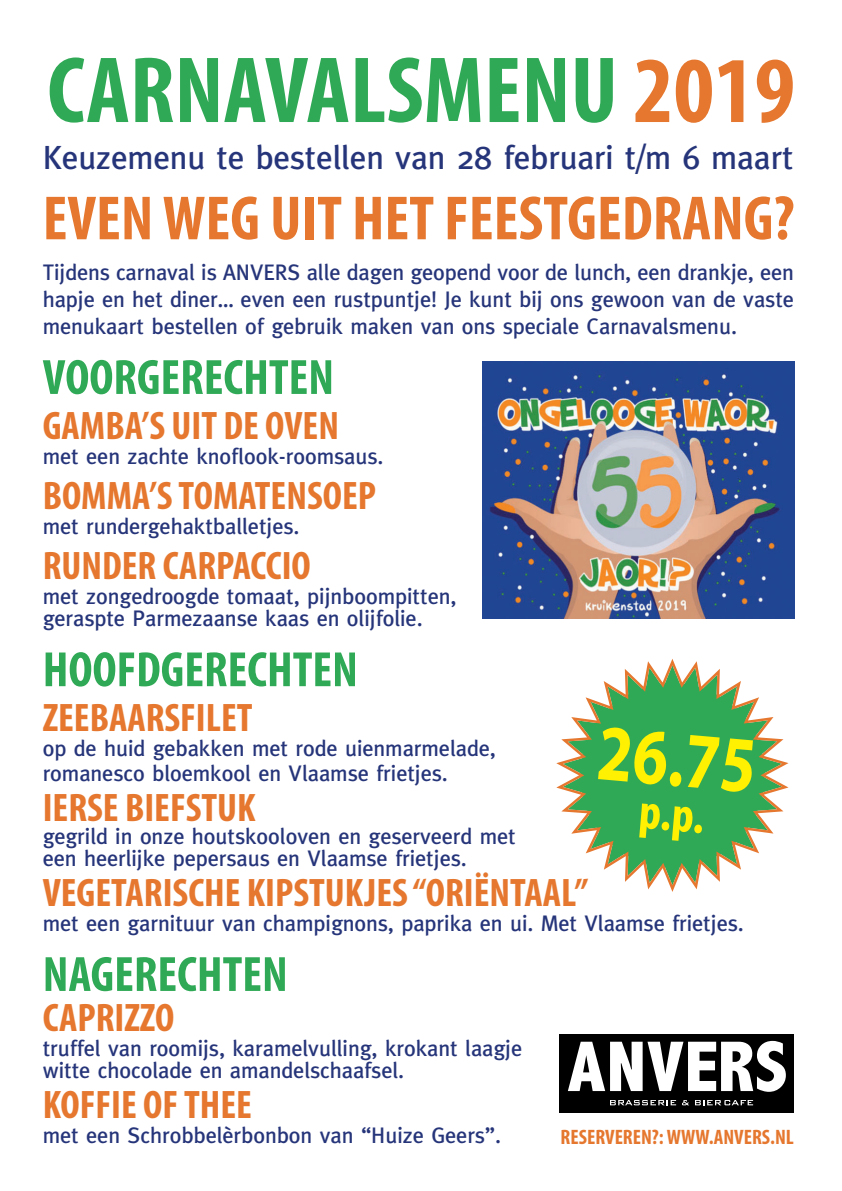
<style>
.page{position:relative;width:842px;height:1191px;background:#fff}
.page>*{position:absolute;margin:0;border:0;box-sizing:border-box;transform-origin:0 0}
.t1{font:700 condensed 94.8px "Myriad Pro";color:#30a956}
.t2{font:700 80px "Myriad Pro";color:#fff101;scale:.8 1}
.t3{font:700 condensed 63px "Myriad Pro";color:#e5772e}
.t4{font:700 condensed 50px "Myriad Pro";color:#30a956}
.t5{font:700 condensed 50px "Myriad Pro";color:#fff101}
.t6{font:700 condensed 40px "Myriad Pro";color:#e5772e}
.t7{font:500 33.4px "Meta";color:#26357a}
.t8{font:500 22.4px/22.4px "Meta";color:#26357a}
.t9{font:700 condensed 21px "Myriad Pro";color:#e5772e}
.s1{color:#e5772e}
</style>
<div class="page">
<img style="left:483px;top:361px;width:311px;height:257px">
<div style="left:560px;top:1034px;width:234px;height:78px;background:#000"></div>
<svg style="left:568px;top:1041px;width:218px;height:50px"></svg>
<svg style="left:610px;top:1100px;width:66px;height:5px"></svg>
<svg style="left:682px;top:1100px;width:7px;height:5px"></svg>
<svg style="left:695px;top:1100px;width:58px;height:5px"></svg>
<svg style="left:556px;top:659px;width:232px;height:233px"></svg>
<h1 class="t1" style="left:47px;top:34px;width:749px">CARNAVALSMENU <span class="s1">2019</span></h1>
<h3 class="t7" style="left:43px;top:144px;width:752px">Keuzemenu te bestellen van 28 februari t/m 6 maart</h3>
<h3 class="t3" style="left:43px;top:181px;width:753px">EVEN WEG UIT HET FEESTGEDRANG?</h3>
<p class="t8" style="left:43px;top:261px;width:753px;line-height:27px;text-align:justify">Tijdens carnaval is ANVERS alle dagen geopend voor de lunch, een drankje, een hapje en het diner… even een rustpuntje! Je kunt bij ons gewoon van de vaste menukaart bestellen of gebruik maken van ons speciale Carnavalsmenu.</p>
<h3 class="t4" style="left:43px;top:347px;width:293px">VOORGERECHTEN</h3>
<h3 class="t6" style="left:43px;top:402px;width:298px">GAMBA’S UIT DE OVEN</h3>
<p class="t8" style="left:43px;top:446px;width:342px">met een zachte knoflook-roomsaus.</p>
<h3 class="t6" style="left:43px;top:471px;width:335px">BOMMA’S TOMATENSOEP</h3>
<p class="t8" style="left:43px;top:516px;width:258px">met rundergehaktballetjes.</p>
<h3 class="t6" style="left:43px;top:541px;width:270px">RUNDER CARPACCIO</h3>
<p class="t8" style="left:43px;top:586px;width:415px">met zongedroogde tomaat, pijnboompitten, geraspte Parmezaanse kaas en olijfolie.</p>
<h3 class="t4" style="left:43px;top:639px;width:317px">HOOFDGERECHTEN</h3>
<h3 class="t6" style="left:43px;top:694px;width:211px">ZEEBAARSFILET</h3>
<p class="t8" style="left:43px;top:737px;width:455px;line-height:25px">op de huid gebakken met rode uienmarmelade, romanesco bloemkool en Vlaamse frietjes.</p>
<h3 class="t6" style="left:43px;top:784px;width:214px">IERSE BIEFSTUK</h3>
<p class="t8" style="left:43px;top:826px;width:474px">gegrild in onze houtskooloven en geserveerd met een heerlijke pepersaus en Vlaamse frietjes.</p>
<h3 class="t6" style="left:43px;top:868px;width:547px">VEGETARISCHE KIPSTUKJES “ORIËNTAAL”</h3>
<p class="t8" style="left:43px;top:913px;width:702px">met een garnituur van champignons, paprika en ui. Met Vlaamse frietjes.</p>
<h3 class="t4" style="left:43px;top:944px;width:247px">NAGERECHTEN</h3>
<h3 class="t6" style="left:43px;top:993px;width:133px">CAPRIZZO</h3>
<p class="t8" style="left:43px;top:1038px;width:481px">truffel van roomijs, karamelvulling, krokant laagje witte chocolade en amandelschaafsel.</p>
<h3 class="t6" style="left:43px;top:1081px;width:211px">KOFFIE OF THEE</h3>
<p class="t8" style="left:43px;top:1126px;width:460px">met een Schrobbelèrbonbon van “Huize Geers”.</p>
<h2 class="t2" style="left:602px;top:704px;width:200px;rotate:5deg">26.75</h2>
<h3 class="t5" style="left:642px;top:781px;width:67px;rotate:5deg">p.p.</h3>
<p class="t9" style="left:561px;top:1124px;width:235px">RESERVEREN?: WWW.ANVERS.NL</p>
</div>
